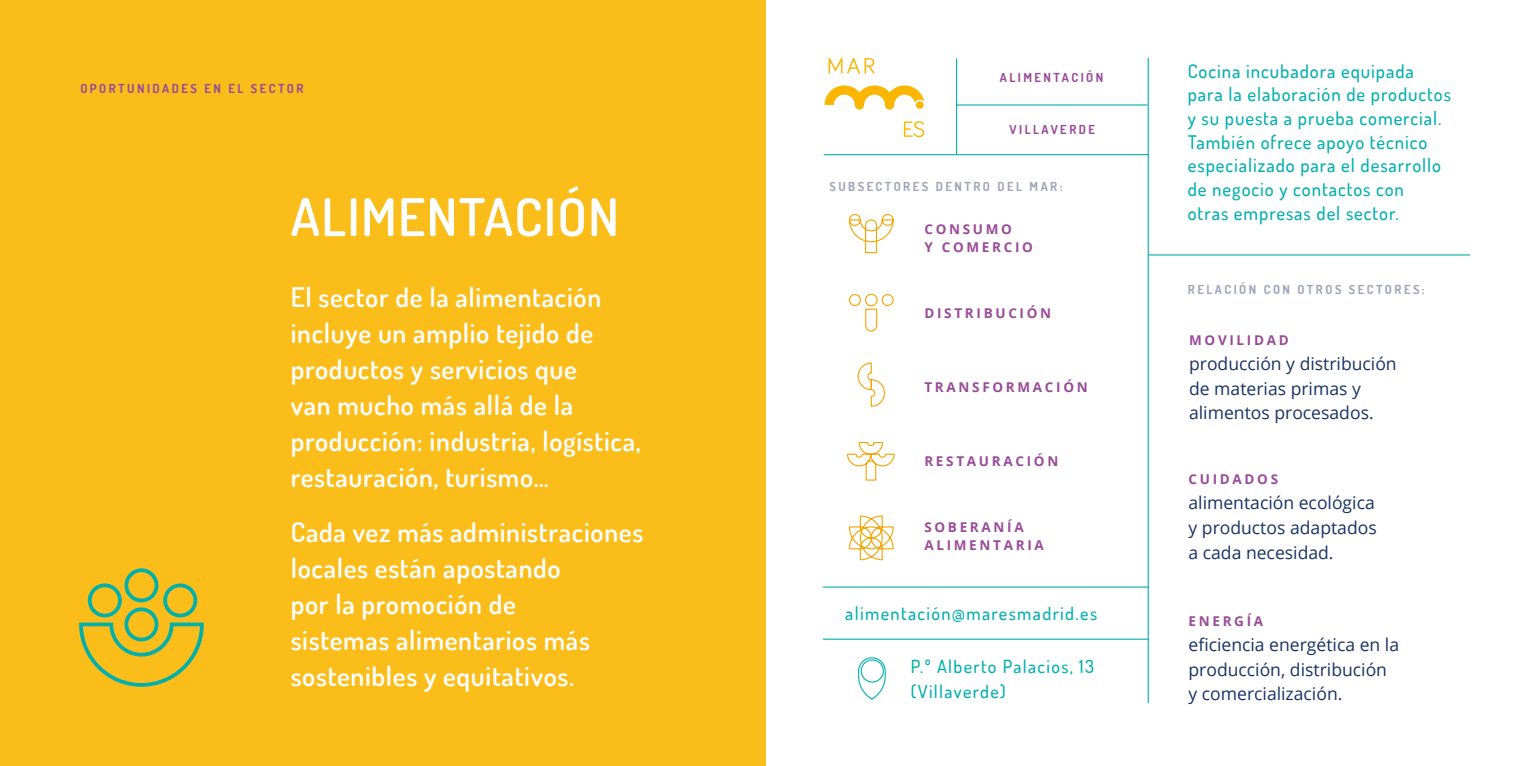
<style>
.page{position:relative;width:1531px;height:766px;background:#fff}
.page>*{position:absolute;margin:0;border:0;box-sizing:border-box;transform-origin:0 0}
.t1{font:600 51.98px "Dosis";letter-spacing:.025em;color:#fff}
.t2{font:600 27px/36px "Dosis";letter-spacing:.025em;color:#fff}
.t3{font:500 18.68px/23.6px "Dosis";letter-spacing:.05em;color:#00b0ad}
.t4{font:500 18.22px "Dosis";letter-spacing:.075em;color:#00b0ad}
.t5{font:500 18px/24.8px "Dosis";letter-spacing:.075em;color:#00b0ad}
.t6{font:17.55px/24.8px "Open Sans";color:#183264}
.t7{font:700 13.5px/18px "Open Sans";letter-spacing:.2em;color:#994b97}
.t8{font:700 12.38px "Dosis";letter-spacing:.2em;color:#a1a4ba}
.t9{font:700 12.38px "Dosis";letter-spacing:.2em;color:#994b97}
</style>
<div class="page">
<div style="left:0;top:0;width:766px;height:765px;background:#fabd1a"></div>
<svg style="left:79px;top:568px;width:125px;height:119px"></svg>
<hr style="left:823px;top:586px;width:325px;height:1px;background:#00b0ad">
<hr style="left:823px;top:638px;width:325px;height:1px;background:#00b0ad">
<hr style="left:1147px;top:58px;width:2px;height:645px;background:#00b0ad">
<hr style="left:823px;top:154px;width:326px;height:1px;background:#00b0ad">
<hr style="left:1148px;top:254px;width:322px;height:1px;background:#00b0ad">
<svg style="left:904px;top:121px;width:20px;height:16px"></svg>
<svg style="left:828px;top:58px;width:46px;height:16px"></svg>
<svg style="left:824px;top:85px;width:100px;height:25px"></svg>
<hr style="left:956px;top:59px;width:1px;height:95px;background:#00b0ad">
<hr style="left:956px;top:104px;width:191px;height:1px;background:#00b0ad">
<svg style="left:858px;top:657px;width:28px;height:43px"></svg>
<svg style="left:848px;top:213px;width:46px;height:41px"></svg>
<svg style="left:848px;top:293px;width:46px;height:39px"></svg>
<svg style="left:857px;top:362px;width:28px;height:45px"></svg>
<svg style="left:847px;top:442px;width:48px;height:39px"></svg>
<svg style="left:848px;top:515px;width:46px;height:45px"></svg>
<p class="t9" style="left:80px;top:80px;width:20px">OPORTUNIDADES</p>
<p class="t9" style="left:204px;top:80px;width:9px">EN</p>
<p class="t9" style="left:228px;top:80px;width:33px">EL SECTOR</p>
<h1 class="t1" style="left:291px;top:183px;width:330px">ALIMENTACIÓN</h1>
<p class="t2" style="left:291px;top:278px;width:352px">El sector de la alimentación incluye un amplio tejido de productos y servicios que<br>van mucho más allá de la producción: industria, logística, restauración, turismo…</p>
<p class="t2" style="left:291px;top:513px;width:354px">Cada vez más administraciones locales están apostando<br>por la promoción de<br>sistemas alimentarios más sostenibles y equitativos.</p>
<p class="t9" style="left:1000px;top:70px;width:105px">ALIMENTACIÓN</p>
<p class="t9" style="left:1009px;top:122px;width:87px">VILLAVERDE</p>
<p class="t8" style="left:829px;top:178px;width:38px">SUBSECTORES</p>
<p class="t8" style="left:936px;top:178px;width:10px">DENTRO</p>
<p class="t8" style="left:997px;top:178px;width:9px">DEL</p>
<p class="t8" style="left:1029px;top:178px;width:35px">MAR:</p>
<p class="t7" style="left:924px;top:219px;width:110px">CONSUMO<br>Y COMERCIO</p>
<p class="t7" style="left:924px;top:303px;width:24px">DISTRIBUCI</p>
<p class="t7" style="left:1027px;top:303px;width:23px">ÓN</p>
<p class="t7" style="left:924px;top:377px;width:23px">TRANS</p>
<p class="t7" style="left:982px;top:377px;width:23px">FORMACI</p>
<p class="t7" style="left:1063px;top:377px;width:23px">ÓN</p>
<p class="t7" style="left:924px;top:451px;width:23px">RESTAURACI</p>
<p class="t7" style="left:1034px;top:451px;width:23px">ÓN</p>
<p class="t7" style="left:924px;top:518px;width:121px">SOBERANÍA<br>ALIMENTARIA</p>
<p class="t4" style="left:845px;top:601px;width:253px">alimentación@maresmadrid.es</p>
<p class="t5" style="left:911px;top:653px;width:185px">P.º Alberto Palacios, 13 (Villaverde)</p>
<p class="t3" style="left:1188px;top:59px;width:265px">Cocina incubadora equipada para la elaboración de productos y su puesta a prueba comercial.<br>También ofrece apoyo técnico especializado para el desarrollo de negocio y contactos con<br>otras empresas del sector.</p>
<p class="t8" style="left:1188px;top:281px;width:19px">RELACI</p>
<p class="t8" style="left:1239px;top:281px;width:34px">ÓN CON</p>
<p class="t8" style="left:1297px;top:281px;width:10px">OTROS</p>
<p class="t8" style="left:1349px;top:281px;width:10px">SECTORES</p>
<p class="t8" style="left:1422px;top:281px;width:4px">:</p>
<p class="t7" style="left:1189px;top:331px;width:101px">MOVILIDAD</p>
<p class="t6" style="left:1189px;top:350px;width:209px">producción y distribución de materias primas y alimentos procesados.</p>
<p class="t7" style="left:1188px;top:470px;width:24px">CUIDADOS</p>
<p class="t6" style="left:1188px;top:489px;width:190px;text-align:justify">alimentación ecológica y productos adaptados a cada necesidad.</p>
<p class="t7" style="left:1188px;top:611px;width:76px">ENERGÍA</p>
<p class="t6" style="left:1188px;top:631px;width:212px">eficiencia energética en la producción, distribución y comercialización.</p>
</div>
